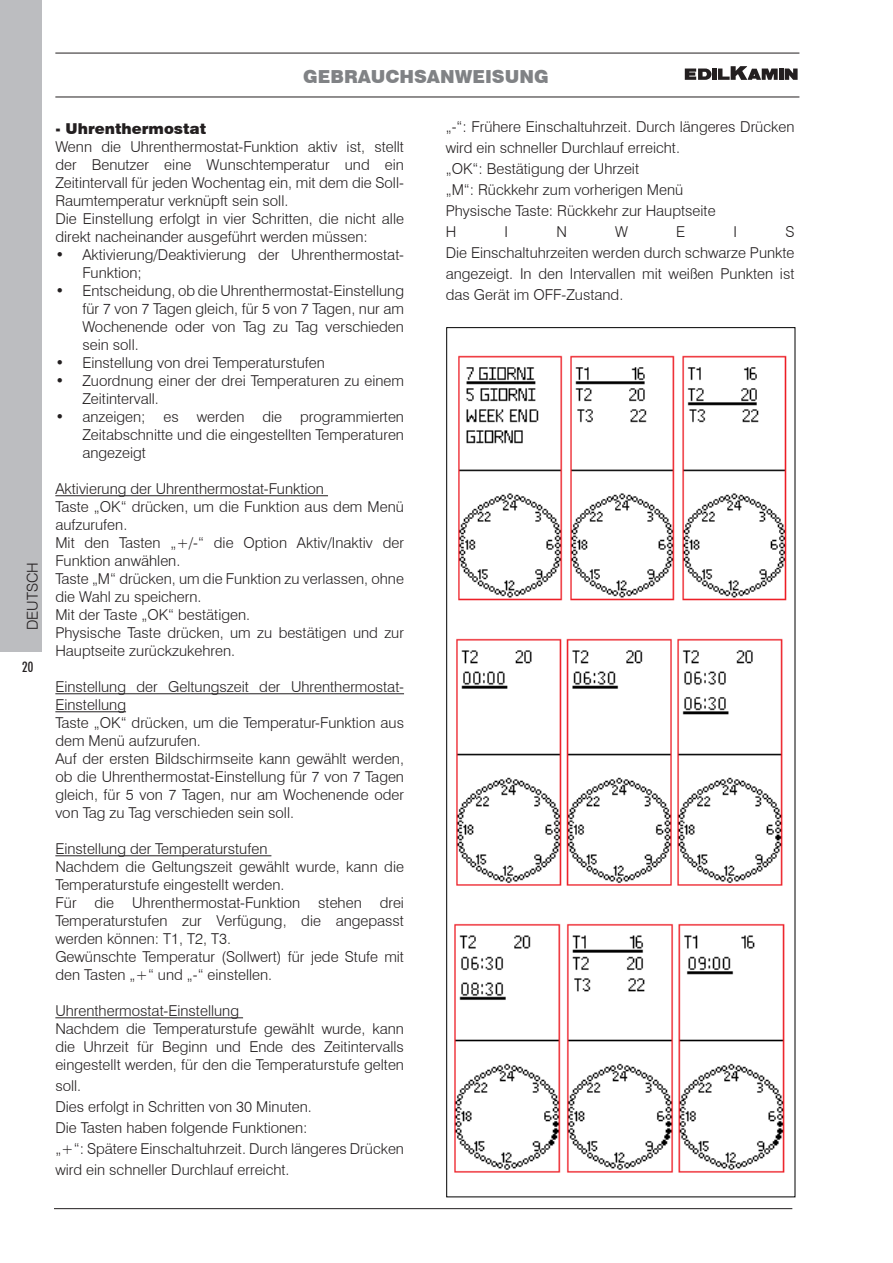
<style>
.page{position:relative;width:893px;height:1263px;background:#fff}
.page>*{position:absolute;margin:0;border:0;box-sizing:border-box;transform-origin:0 0}
.t1{font:900 18px "Swiss 721 BT";color:#808285}
.t2{font:300 15px/18px "Swiss 721 BT";color:#231f20}
.t3{font:900 15px "Swiss 721 BT";color:#231f20}
.t4{font:500 condensed 14.25px "Futura BT";color:#231f20}
</style>
<div class="page">
<div style="left:0;top:0;width:42px;height:652px;background:#bcbdc0"></div>
<hr style="left:55px;top:53px;width:744px;height:1px;background:#231f20">
<hr style="left:55px;top:97px;width:744px;height:1px;background:#231f20">
<hr style="left:54px;top:1208px;width:738px;height:1px;background:#231f20">
<hr style="left:779px;top:69px;width:4px;height:11px;background:#231f20">
<div style="left:712px;top:69px;width:5px;height:11px;background:#231f20"></div>
<svg style="left:685px;top:68px;width:26px;height:12px"></svg>
<svg style="left:718px;top:66px;width:60px;height:14px"></svg>
<svg style="left:785px;top:69px;width:13px;height:11px"></svg>
<hr style="left:55px;top:495px;width:273px;height:1px;background:#231f20">
<hr style="left:55px;top:693px;width:349px;height:1px;background:#231f20">
<hr style="left:55px;top:711px;width:71px;height:1px;background:#231f20">
<hr style="left:55px;top:855px;width:216px;height:1px;background:#231f20">
<hr style="left:55px;top:1017px;width:188px;height:1px;background:#231f20">
<img style="left:458px;top:355px;width:329px;height:246px">
<img style="left:456px;top:638px;width:327px;height:248px">
<img style="left:454px;top:923px;width:331px;height:250px">
<p class="t2" style="left:24px;top:630px;width:70px;rotate:-90deg">DEUTSCH</p>
<p class="t4" style="left:22px;top:658px;width:12px">20</p>
<p class="t1" style="left:303px;top:65px;width:55px">GEBRAU</p>
<p class="t1" style="left:385px;top:65px;width:135px">CHSANWEISUNG</p>
<p class="t3" style="left:55px;top:120px;width:152px">- Uhrenthermostat</p>
<p class="t2" style="left:55px;top:138px;width:350px">Wenn die Uhrenthermostat-Funktion aktiv ist, stellt der Benutzer eine Wunschtemperatur und ein Zeitintervall für jeden Wochentag ein, mit dem die Soll-Raumtemperatur verknüpft sein soll.<br>Die Einstellung erfolgt in vier Schritten, die nicht alle direkt nacheinander ausgeführt werden müssen:</p>
<p class="t2" style="left:82px;top:246px;width:323px;text-indent:-27px">• Aktivierung/Deaktivierung der Uhrenthermostat-<br>Funktion;</p>
<p class="t2" style="left:82px;top:282px;width:323px;text-align:justify;text-indent:-27px">• Entscheidung, ob die Uhrenthermostat-Einstellung für 7 von 7 Tagen gleich, für 5 von 7 Tagen, nur am Wochenende oder von Tag zu Tag verschieden sein soll.</p>
<p class="t2" style="left:55px;top:354px;width:271px">• Einstellung von drei Temperaturstufen</p>
<p class="t2" style="left:82px;top:372px;width:323px;text-indent:-27px">• Zuordnung einer der drei Temperaturen zu einem<br>Zeitintervall.</p>
<p class="t2" style="left:82px;top:408px;width:323px;text-align:justify;text-indent:-27px">• anzeigen; es werden die programmierten Zeitabschnitte und die eingestellten Temperaturen angezeigt</p>
<p class="t2" style="left:55px;top:480px;width:350px">Aktivierung der Uhrenthermostat-Funktion<br>Taste „OK“ drücken, um die Funktion aus dem Menü aufzurufen.<br>Mit den Tasten „+/-“ die Option Aktiv/Inaktiv der Funktion anwählen.<br>Taste „M“ drücken, um die Funktion zu verlassen, ohne die Wahl zu speichern.<br>Mit der Taste „OK“ bestätigen.<br>Physische Taste drücken, um zu bestätigen und zur Hauptseite zurückzukehren.</p>
<p class="t2" style="left:55px;top:678px;width:350px">Einstellung der Geltungszeit der Uhrenthermostat-Einstellung<br>Taste „OK“ drücken, um die Temperatur-Funktion aus dem Menü aufzurufen.<br>Auf der ersten Bildschirmseite kann gewählt werden, ob die Uhrenthermostat-Einstellung für 7 von 7 Tagen gleich, für 5 von 7 Tagen, nur am Wochenende oder von Tag zu Tag verschieden sein soll.</p>
<p class="t2" style="left:55px;top:840px;width:350px">Einstellung der Temperaturstufen<br>Nachdem die Geltungszeit gewählt wurde, kann die Temperaturstufe eingestellt werden.<br>Für die Uhrenthermostat-Funktion stehen drei Temperaturstufen zur Verfügung, die angepasst werden können: T1, T2, T3.<br>Gewünschte Temperatur (Sollwert) für jede Stufe mit den Tasten „+“ und „-“ einstellen.</p>
<p class="t2" style="left:55px;top:1002px;width:350px">Uhrenthermostat-Einstellung<br>Nachdem die Temperaturstufe gewählt wurde, kann die Uhrzeit für Beginn und Ende des Zeitintervalls eingestellt werden, für den die Temperaturstufe gelten</p>
<p class="t2" style="left:55px;top:1075px;width:350px;line-height:21px">soll.<br>Dies erfolgt in Schritten von 30 Minuten.<br>Die Tasten haben folgende Funktionen:<br>„+“: Spätere Einschaltuhrzeit. Durch längeres Drücken wird ein schneller Durchlauf erreicht.</p>
<p class="t2" style="left:446px;top:116px;width:350px;line-height:21px">„-“: Frühere Einschaltuhrzeit. Durch längeres Drücken wird ein schneller Durchlauf erreicht.<br>„OK“: Bestätigung der Uhrzeit<br>„M“: Rückkehr zum vorherigen Menü<br>Physische Taste: Rückkehr zur Hauptseite<br>H</p>
<p class="t2" style="left:446px;top:221px;width:350px;line-height:21px;text-align:justify;text-indent:340px">S Die Einschaltuhrzeiten werden durch schwarze Punkte angezeigt. In den Intervallen mit weißen Punkten ist das Gerät im OFF-Zustand.</p>
<p class="t2" style="left:505px;top:223px;width:5px">I</p>
<p class="t2" style="left:556px;top:223px;width:12px">N</p>
<p class="t2" style="left:615px;top:223px;width:14px">W</p>
<p class="t2" style="left:676px;top:223px;width:11px">E</p>
<p class="t2" style="left:734px;top:223px;width:5px">I</p>
</div>
